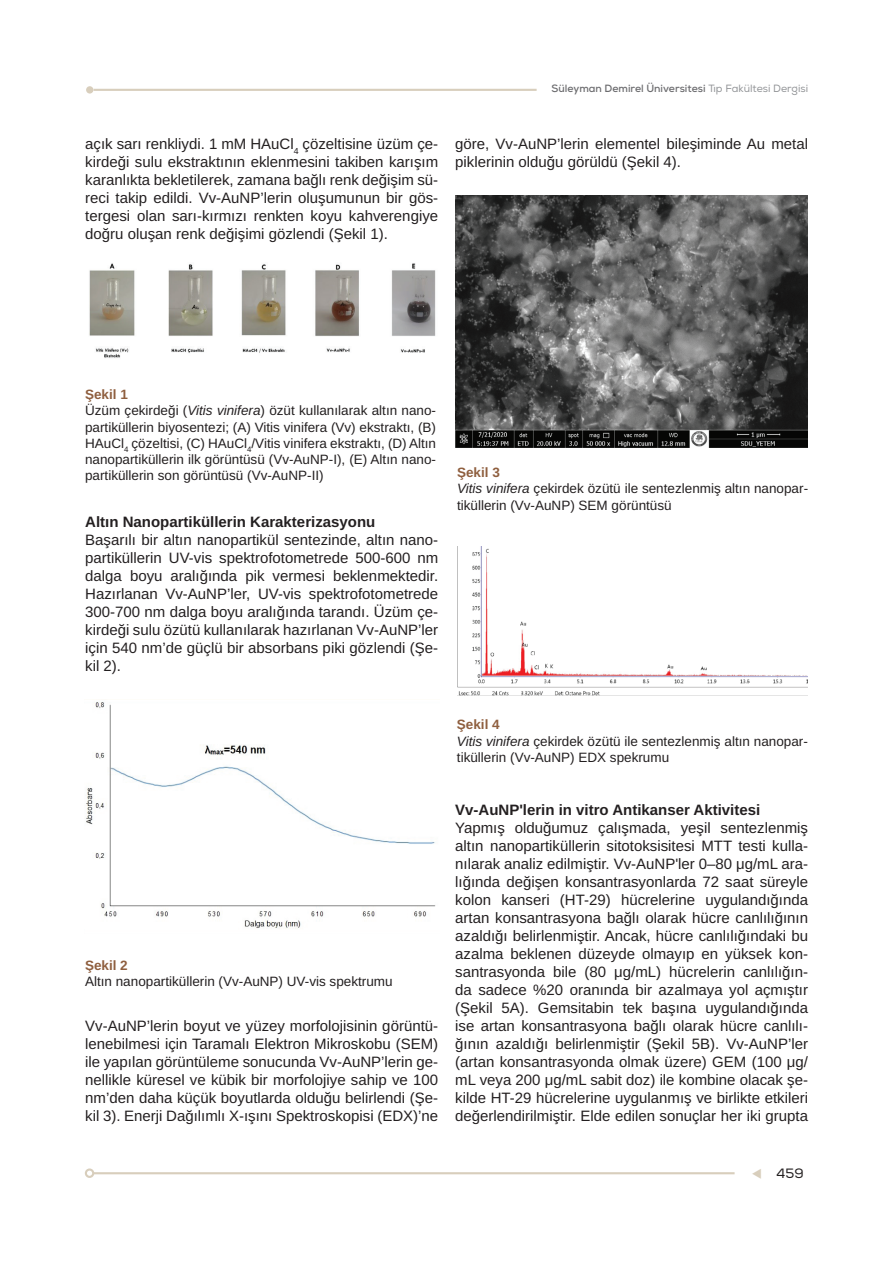
<style>
.page{position:relative;width:893px;height:1263px;background:#fff}
.page>*{position:absolute;margin:0;border:0;box-sizing:border-box;transform-origin:0 0}
.t1{font:15px/18px "Arimo";color:#231f20;text-align:justify}
.t2{font:700 15px "Arimo";color:#231f20}
.t3{font:13.5px/16.2px "Arimo";color:#231f20}
.t4{font:700 13.5px "Arimo";color:#8f5f3f}
.t5{font:13.5px "Nexa";color:#231f20}
.t6{font:700 10.5px "Nexa";color:#6b6b6e}
.s1{font-weight:400;color:#939598}
.s2{font-weight:700;color:#8f5f3f}
.s3{font-style:italic}
.s4{color:#d8cebc}
</style>
<div class="page">
<hr style="left:93px;top:1172px;width:642px;height:2px;background:#d8cebc">
<div style="left:85px;top:1168px;width:9px;height:10px;border:2px solid #d8cebc;border-radius:50%"></div>
<hr style="left:94px;top:89px;width:443px;height:2px;background:#d8cebc">
<div style="left:86px;top:86px;width:7px;height:8px;background:#d8cebc;border-radius:50%"></div>
<img style="left:89px;top:263px;width:347px;height:95px">
<img style="left:86px;top:702px;width:350px;height:227px">
<img style="left:456px;top:195px;width:352px;height:253px">
<img style="left:457px;top:546px;width:351px;height:149px">
<p class="t1" style="left:85px;top:135px;width:354px">açık sarı renkliydi. 1 mM HAuCl<sub>4</sub> çözeltisine üzüm çe&shy;kirdeği sulu ekstraktının eklenmesini takiben karışım karanlıkta bekletilerek, zamana bağlı renk değişim sü&shy;reci takip edildi. Vv-AuNP’lerin oluşumunun bir gös&shy;tergesi olan sarı-kırmızı renkten koyu kahverengiye doğru oluşan renk değişimi gözlendi (Şekil 1).</p>
<p class="t6" style="left:552px;top:82px;width:258px">Süleyman Demirel Üniversitesi <span class="s1">Tıp Fakültesi Dergisi</span></p>
<p class="t1" style="left:455px;top:135px;width:354px">göre, Vv-AuNP’lerin elementel bileşiminde Au metal piklerinin olduğu görüldü (Şekil 4).</p>
<p class="t3" style="left:85px;top:387px;width:353px"><span class="s2">Şekil 1<br></span>Üzüm çekirdeği (<span class="s3">Vitis vinifera</span>) özüt kullanılarak altın nano&shy;partiküllerin biyosentezi; (A) Vitis vinifera (Vv) ekstraktı, (B)<br>HAuCl<sub>4</sub> çözeltisi, (C) HAuCl<sub>4</sub>/Vitis vinifera ekstraktı, (D) Altın nanopartiküllerin ilk görüntüsü (Vv-AuNP-I), (E) Altın nano&shy;partiküllerin son görüntüsü (Vv-AuNP-II)</p>
<p class="t2" style="left:85px;top:511px;width:292px">Altın Nanopartiküllerin Karakterizasyonu</p>
<p class="t1" style="left:85px;top:531px;width:354px">Başarılı bir altın nanopartikül sentezinde, altın nano&shy;partiküllerin UV-vis spektrofotometrede 500-600 nm dalga boyu aralığında pik vermesi beklenmektedir.<br>Hazırlanan Vv-AuNP’ler, UV-vis spektrofotometrede 300-700 nm dalga boyu aralığında tarandı. Üzüm çe&shy;kirdeği sulu özütü kullanılarak hazırlanan Vv-AuNP’ler için 540 nm’de güçlü bir absorbans piki gözlendi (Şe&shy;kil 2).</p>
<p class="t3" style="left:457px;top:465px;width:353px"><span class="s2">Şekil 3<br></span><span class="s3">Vitis vinifera</span> çekirdek özütü ile sentezlenmiş altın nanopar&shy;tiküllerin (Vv-AuNP) SEM görüntüsü</p>
<p class="t4" style="left:85px;top:956px;width:44px">Şekil 2</p>
<p class="t3" style="left:85px;top:974px;width:309px">Altın nanopartiküllerin (Vv-AuNP) UV-vis spektrumu</p>
<p class="t1" style="left:85px;top:1017px;width:354px">Vv-AuNP’lerin boyut ve yüzey morfolojisinin görüntü&shy;lenebilmesi için Taramalı Elektron Mikroskobu (SEM) ile yapılan görüntüleme sonucunda Vv-AuNP’lerin ge&shy;nellikle küresel ve kübik bir morfolojiye sahip ve 100 nm’den daha küçük boyutlarda olduğu belirlendi (Şe&shy;kil 3). Enerji Dağılımlı X-ışını Spektroskopisi (EDX)’ne</p>
<p class="t3" style="left:457px;top:717px;width:352px"><span class="s2">Şekil 4<br></span><span class="s3">Vitis vinifera</span> çekirdek özütü ile sentezlenmiş altın nanopar&shy;tiküllerin (Vv-AuNP) EDX spekrumu</p>
<p class="t2" style="left:455px;top:799px;width:307px">Vv-AuNP'lerin in vitro Antikanser Aktivitesi</p>
<p class="t1" style="left:455px;top:819px;width:354px">Yapmış olduğumuz çalışmada, yeşil sentezlenmiş altın nanopartiküllerin sitotoksisitesi MTT testi kulla&shy;nılarak analiz edilmiştir. Vv-AuNP'ler 0–80 μg/mL ara&shy;lığında değişen konsantrasyonlarda 72 saat süreyle kolon kanseri (HT-29) hücrelerine uygulandığında artan konsantrasyona bağlı olarak hücre canlılığının azaldığı belirlenmiştir. Ancak, hücre canlılığındaki bu azalma beklenen düzeyde olmayıp en yüksek kon&shy;santrasyonda bile (80 μg/mL) hücrelerin canlılığın&shy;da sadece %20 oranında bir azalmaya yol açmıştır (Şekil 5A). Gemsitabin tek başına uygulandığında ise artan konsantrasyona bağlı olarak hücre canlılı&shy;ğının azaldığı belirlenmiştir (Şekil 5B). Vv-AuNP’ler (artan konsantrasyonda olmak üzere) GEM (100 μg/ mL veya 200 μg/mL sabit doz) ile kombine olacak şe&shy;kilde HT-29 hücrelerine uygulanmış ve birlikte etkileri değerlendirilmiştir. Elde edilen sonuçlar her iki grupta</p>
<p class="t5" style="left:751px;top:1165px;width:54px"><span class="s4">▼</span> 459</p>
</div>
